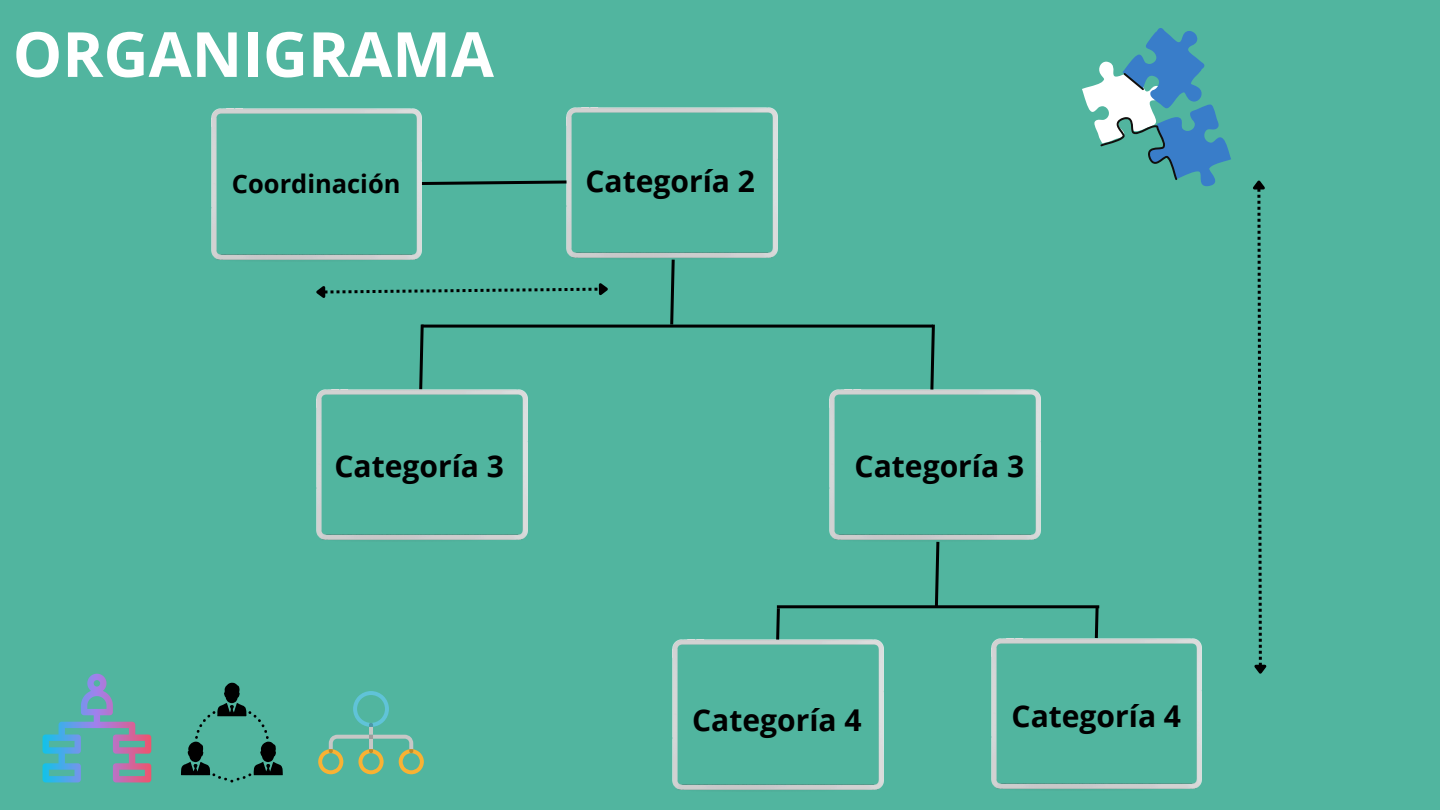
<style>
.page{position:relative;width:1440px;height:810px;background:#51b59f}
.page>*{position:absolute;margin:0;border:0;box-sizing:border-box;transform-origin:0 0}
.t1{font:700 62.3px "Open Sans";color:#fff}
.t2{font:700 30px "Open Sans";color:#000}
.t3{font:700 25.5px "Open Sans";color:#000}
</style>
<div class="page">
<img style="left:567px;top:107px;width:210px;height:151px">
<svg style="left:422px;top:179px;width:148px;height:8px"></svg>
<img style="left:211px;top:109px;width:211px;height:151px">
<svg style="left:669px;top:257px;width:7px;height:68px"></svg>
<hr style="left:421px;top:325px;width:512px;height:3px;background:#000">
<svg style="left:418px;top:324px;width:7px;height:66px"></svg>
<img style="left:316px;top:390px;width:211px;height:150px">
<img style="left:830px;top:390px;width:210px;height:150px">
<svg style="left:933px;top:539px;width:8px;height:70px"></svg>
<svg style="left:929px;top:324px;width:7px;height:69px"></svg>
<hr style="left:777px;top:605px;width:322px;height:3px;background:#000">
<img style="left:672px;top:640px;width:211px;height:150px">
<svg style="left:775px;top:605px;width:6px;height:38px"></svg>
<img style="left:991px;top:638px;width:211px;height:151px">
<svg style="left:1093px;top:605px;width:7px;height:36px"></svg>
<svg style="left:1253px;top:180px;width:14px;height:494px"></svg>
<svg style="left:316px;top:283px;width:292px;height:15px"></svg>
<svg style="left:43px;top:674px;width:108px;height:108px"></svg>
<svg style="left:181px;top:683px;width:102px;height:99px"></svg>
<svg style="left:318px;top:691px;width:106px;height:83px"></svg>
<svg style="left:1082px;top:28px;width:149px;height:159px"></svg>
<p class="t1" style="left:13px;top:10px;width:483px">ORGANIGRAMA</p>
<p class="t3" style="left:232px;top:165px;width:170px">Coordinación</p>
<p class="t2" style="left:585px;top:160px;width:171px">Categoría 2</p>
<p class="t2" style="left:334px;top:445px;width:171px">Categoría 3</p>
<h3 class="t2" style="left:855px;top:445px;width:171px">Categoría 3</h3>
<p class="t2" style="left:692px;top:699px;width:171px">Categoría 4</p>
<p class="t2" style="left:1012px;top:695px;width:171px">Categoría 4</p>
</div>
